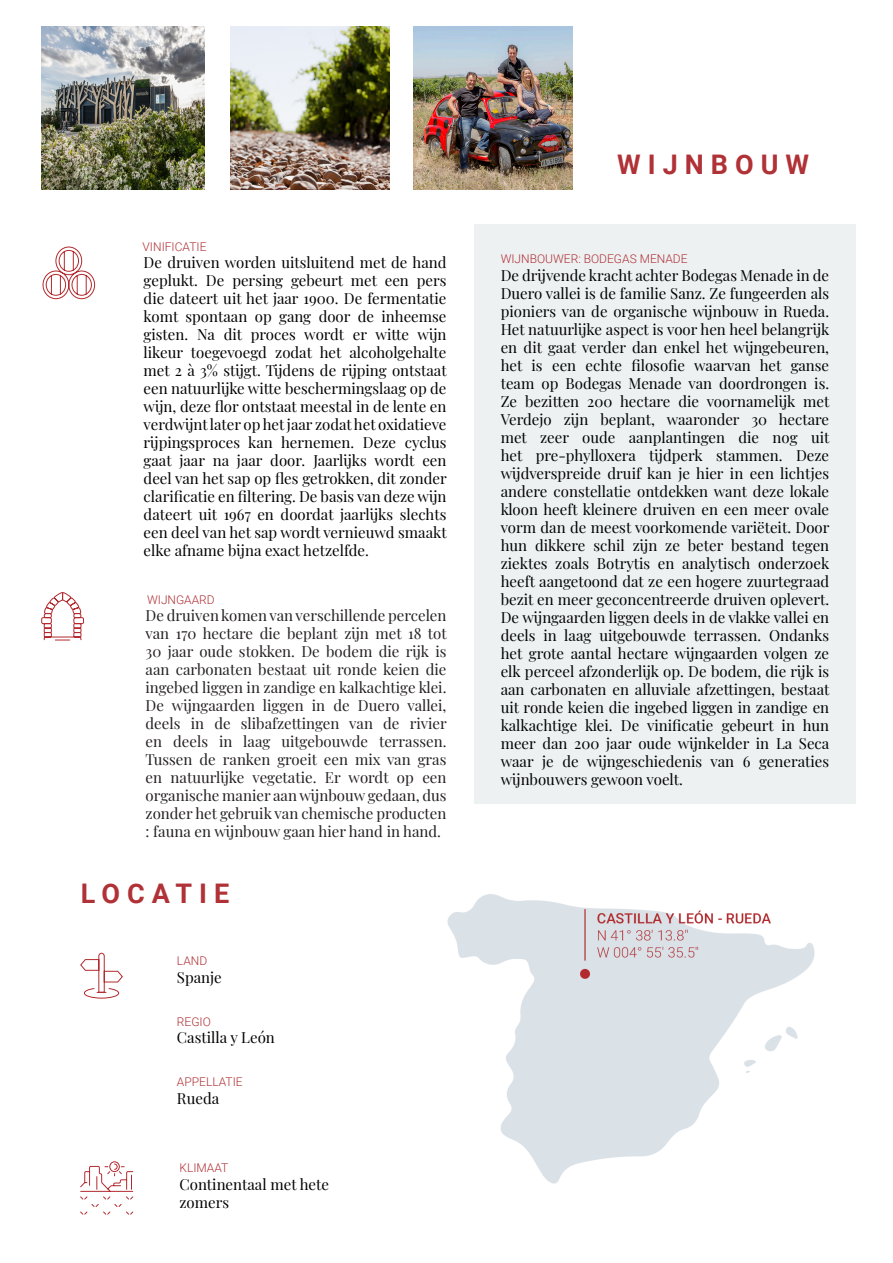
<style>
.page{position:relative;width:893px;height:1263px;background:#fff}
.page>*{position:absolute;margin:0;border:0;box-sizing:border-box;transform-origin:0 0}
.t1{font:700 27px "Roboto";letter-spacing:.26em;color:#b03136}
.t2{font:15px/18px "Playfair Display";color:#000001;text-align:justify}
.t3{font:15px/18px "Playfair Display";color:#231f20;text-align:justify}
.t4{font:300 12px "Roboto";color:#b03136}
</style>
<div class="page">
<svg style="left:80px;top:952px;width:43px;height:47px"></svg>
<img style="left:447px;top:894px;width:368px;height:290px">
<svg style="left:80px;top:1161px;width:54px;height:54px"></svg>
<div style="left:475px;top:224px;width:381px;height:580px;background:#edf1f2"></div>
<svg style="left:42px;top:246px;width:53px;height:53px"></svg>
<svg style="left:41px;top:592px;width:43px;height:49px"></svg>
<img style="left:41px;top:26px;width:163px;height:163px">
<img style="left:231px;top:26px;width:159px;height:163px">
<img style="left:414px;top:26px;width:159px;height:163px">
<p class="t4" style="left:143px;top:238px;width:65px">VINIFICATIE</p>
<p class="t2" style="left:144px;top:252px;width:305px">De druiven worden uitsluitend met de hand geplukt. De persing gebeurt met een pers die dateert uit het jaar 1900. De fermentatie komt spontaan op gang door de inheemse gisten. Na dit proces wordt er witte wijn likeur toegevoegd zodat het alcoholgehalte met 2 à 3% stijgt. Tijdens de rijping ontstaat een natuurlijke witte beschermingslaag op de wijn, deze flor ontstaat meestal in de lente en verdwijnt later op het jaar zodat het oxidatieve rijpingsproces kan hernemen. Deze cyclus gaat jaar na jaar door. Jaarlijks wordt een deel van het sap op fles getrokken, dit zonder clarificatie en filtering. De basis van deze wijn dateert uit 1967 en doordat jaarlijks slechts een deel van het sap wordt vernieuwd smaakt elke afname bijna exact hetzelfde.</p>
<p class="t4" style="left:147px;top:591px;width:69px">WIJNGAARD</p>
<p class="t3" style="left:146px;top:605px;width:303px">De druiven komen van verschillende percelen van 170 hectare die beplant zijn met 18 tot 30 jaar oude stokken. De bodem die rijk is aan carbonaten bestaat uit ronde keien die ingebed liggen in zandige en kalkachtige klei.<br>De wijngaarden liggen in de Duero vallei, deels in de slibafzettingen van de rivier en deels in laag uitgebouwde terrassen.<br>Tussen de ranken groeit een mix van gras en natuurlijke vegetatie. Er wordt op een organische manier aan wijnbouw gedaan, dus zonder het gebruik van chemische producten : fauna en wijnbouw gaan hier hand in hand.</p>
<p class="t1" style="left:81px;top:874px;width:150px">LOCATIE</p>
<p class="t4" style="left:177px;top:953px;width:32px">LAND</p>
<p class="t2" style="left:177px;top:967px;width:46px">Spanje</p>
<p class="t4" style="left:177px;top:1013px;width:35px">REGIO</p>
<p class="t2" style="left:177px;top:1027px;width:99px">Castilla y León</p>
<p class="t4" style="left:177px;top:1073px;width:67px">APPELLATIE</p>
<p class="t2" style="left:177px;top:1088px;width:44px">Rueda</p>
<p class="t4" style="left:179px;top:1159px;width:50px">KLIMAAT</p>
<p class="t2" style="left:179px;top:1174px;width:151px">Continentaal met hete zomers</p>
<p class="t1" style="left:617px;top:145px;width:194px">WIJNBOUW</p>
<p class="t4" style="left:501px;top:250px;width:188px">WIJNBOUWER: BODEGAS MENADE</p>
<p class="t2" style="left:501px;top:265px;width:330px">De drijvende kracht achter Bodegas Menade in de Duero vallei is de familie Sanz. Ze fungeerden als pioniers van de organische wijnbouw in Rueda.<br>Het natuurlijke aspect is voor hen heel belangrijk en dit gaat verder dan enkel het wijngebeuren, het is een echte filosofie waarvan het ganse team op Bodegas Menade van doordrongen is.<br>Ze bezitten 200 hectare die voornamelijk met Verdejo zijn beplant, waaronder 30 hectare met zeer oude aanplantingen die nog uit het pre-phylloxera tijdperk stammen. Deze wijdverspreide druif kan je hier in een lichtjes andere constellatie ontdekken want deze lokale kloon heeft kleinere druiven en een meer ovale vorm dan de meest voorkomende variëteit. Door hun dikkere schil zijn ze beter bestand tegen ziektes zoals Botrytis en analytisch onderzoek heeft aangetoond dat ze een hogere zuurtegraad bezit en meer geconcentreerde druiven oplevert.<br>De wijngaarden liggen deels in de vlakke vallei en deels in laag uitgebouwde terrassen. Ondanks het grote aantal hectare wijngaarden volgen ze elk perceel afzonderlijk op. De bodem, die rijk is aan carbonaten en alluviale afzettingen, bestaat uit ronde keien die ingebed liggen in zandige en kalkachtige klei. De vinificatie gebeurt in hun meer dan 200 jaar oude wijnkelder in La Seca waar je de wijngeschiedenis van 6 generaties wijnbouwers gewoon voelt.</p>
</div>
